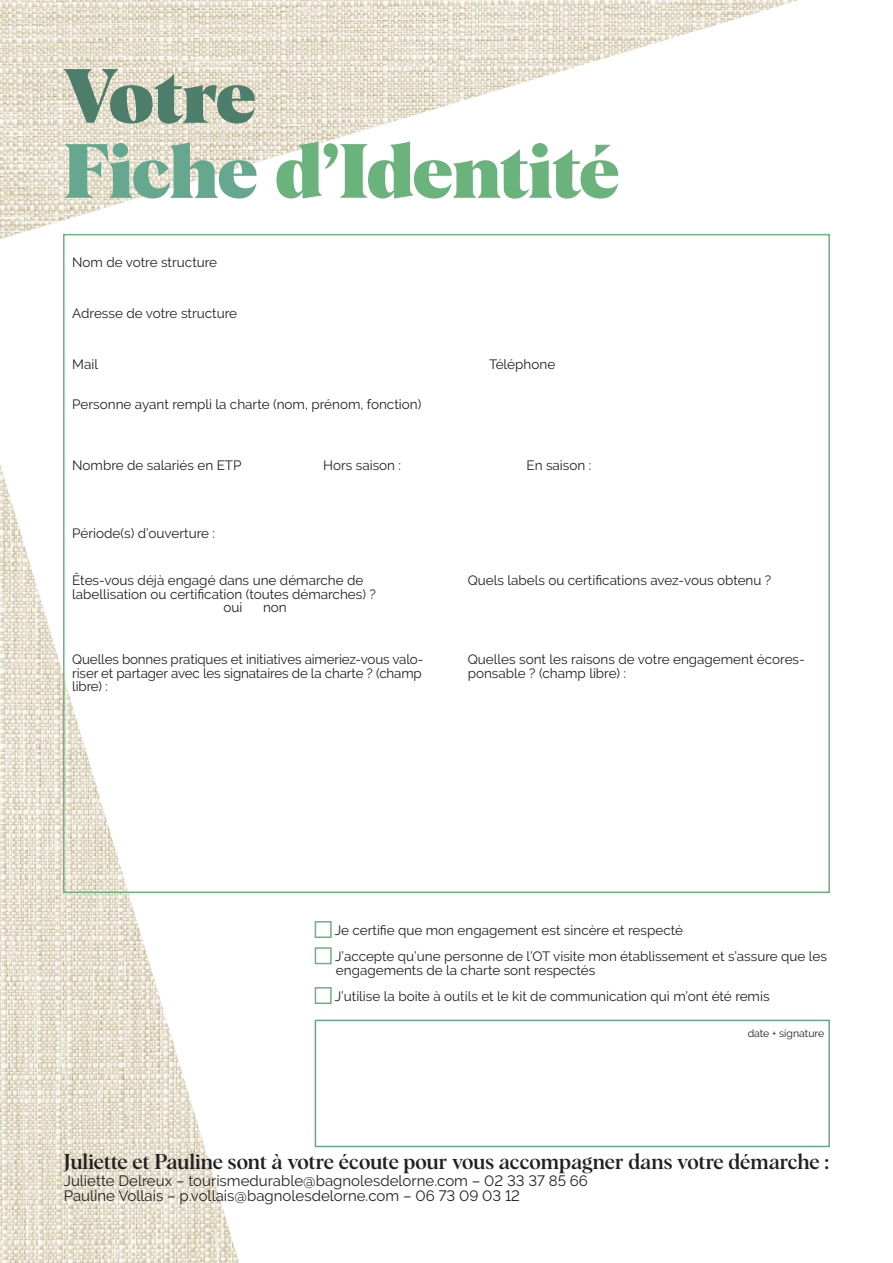
<style>
.page{position:relative;width:893px;height:1263px;background:#fff}
.page>*{position:absolute;margin:0;border:0;box-sizing:border-box;transform-origin:0 0}
.t1{font:900 75px/75px "Albra";letter-spacing:-.01em;color:#6bb37d}
.t2{font:500 21px "Albra";color:#241f1f}
.t3{font:15px/15px "Raleway";color:#241f1f}
.t4{font:13.5px/13.5px "Raleway";color:#241f1f}
.t5{font:10.5px "Raleway";color:#241f1f}
.s1{color:#4d7d6b}
.s2{color:#66a88f}
</style>
<div class="page">
<img style="left:0;top:464px;width:239px;height:799px">
<img style="left:0;top:0;width:799px;height:239px">
<div style="left:315px;top:921px;width:17px;height:17px;border:2px solid #6bb37d"></div>
<div style="left:315px;top:947px;width:17px;height:17px;border:2px solid #6bb37d"></div>
<div style="left:315px;top:987px;width:17px;height:17px;border:2px solid #6bb37d"></div>
<div style="left:315px;top:1020px;width:515px;height:127px;border:2px solid #66a88f"></div>
<h1 class="t1" style="left:64px;top:55px;width:558px"><span class="s1">Votre<br></span><span class="s2">Fiche</span> d’Identité</h1>
<p class="t4" style="left:72px;top:255px;width:146px">Nom de votre structure</p>
<p class="t4" style="left:72px;top:306px;width:166px">Adresse de votre structure</p>
<p class="t4" style="left:72px;top:357px;width:27px">Mail</p>
<p class="t4" style="left:489px;top:357px;width:68px">Téléphone</p>
<p class="t4" style="left:72px;top:397px;width:351px">Personne ayant rempli la charte (nom, prénom, fonction)</p>
<p class="t4" style="left:72px;top:458px;width:171px">Nombre de salariés en ETP</p>
<p class="t4" style="left:323px;top:458px;width:79px">Hors saison :</p>
<p class="t4" style="left:527px;top:458px;width:66px">En saison :</p>
<p class="t4" style="left:72px;top:526px;width:144px">Période(s) d’ouverture :</p>
<p class="t4" style="left:72px;top:574px;width:293px">Êtes-vous déjà engagé dans une démarche de</p>
<p class="t4" style="left:468px;top:574px;width:305px">Quels labels ou certifications avez-vous obtenu ?</p>
<p class="t4" style="left:223px;top:587px;width:154px;text-indent:-151px">labellisation ou certification (toutes démarches) ? oui</p>
<p class="t4" style="left:263px;top:601px;width:25px">non</p>
<p class="t4" style="left:72px;top:653px;width:353px;text-align:justify">Quelles bonnes pratiques et initiatives aimeriez-vous valo&shy;riser et partager avec les signataires de la charte ? (champ libre) :</p>
<p class="t4" style="left:468px;top:653px;width:339px">Quelles sont les raisons de votre engagement écores&shy;ponsable ? (champ libre) :</p>
<p class="t4" style="left:335px;top:917px;width:494px;line-height:26.2px">Je certifie que mon engagement est sincère et respecté<br>J’accepte qu’une personne de l’OT visite mon établissement et s’assure que les</p>
<p class="t4" style="left:335px;top:957px;width:436px;line-height:26.2px">engagements de la charte sont respectés<br>J’utilise la boite à outils et le kit de communication qui m’ont été remis</p>
<p class="t5" style="left:748px;top:1027px;width:78px">date + signature</p>
<h2 class="t2" style="left:64px;top:1146px;width:767px">Juliette et Pauline sont à votre écoute pour vous accompagner dans votre démarche :</h2>
<p class="t3" style="left:64px;top:1173px;width:526px">Juliette Delreux – tourismedurable@bagnolesdelorne.com – 02 33 37 85 66<br>Pauline Vollais – p.vollais@bagnolesdelorne.com – 06 73 09 03 12</p>
</div>
